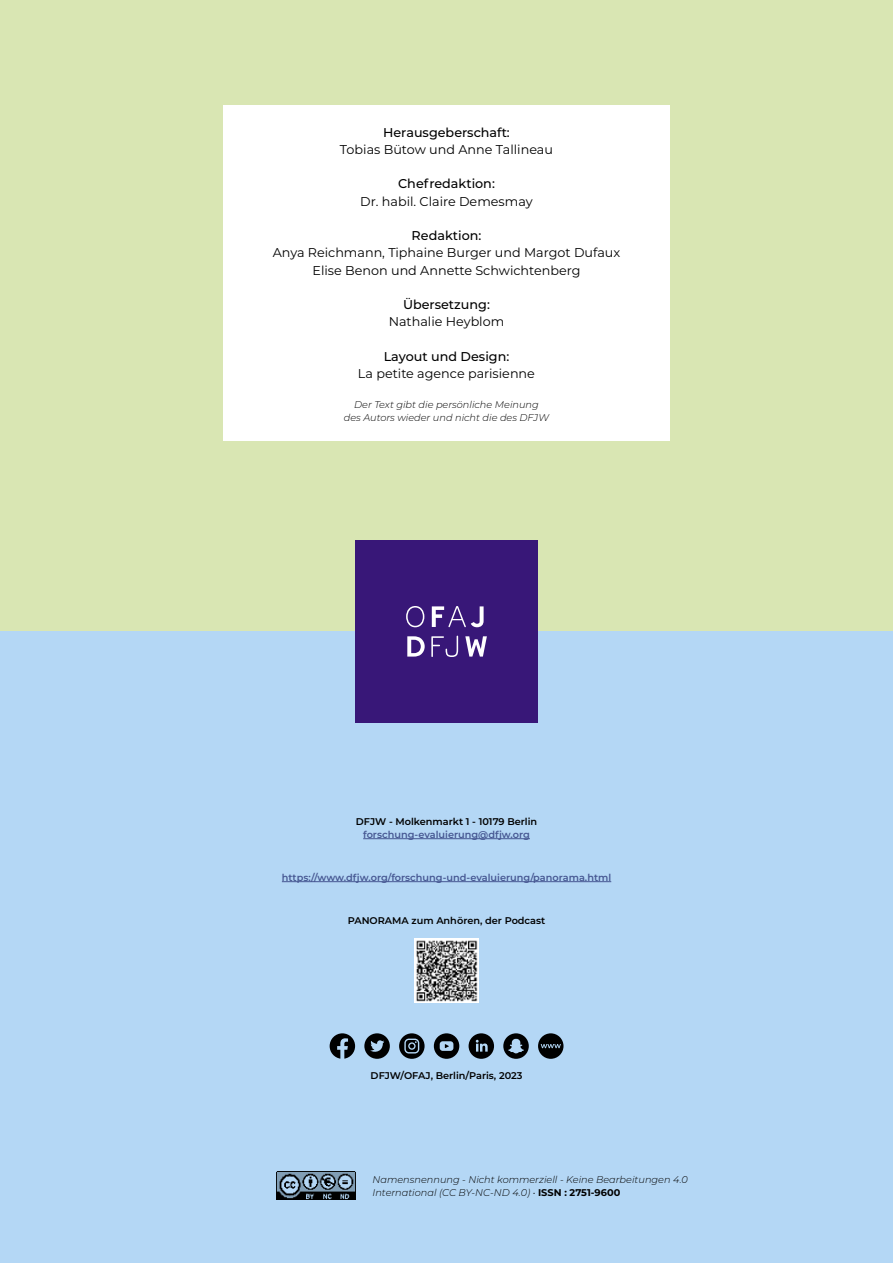
<style>
.page{position:relative;width:893px;height:1263px;background:#fff}
.page>*{position:absolute;margin:0;border:0;box-sizing:border-box;transform-origin:0 0}
.t1{font:12.75px/17.2px "Montserrat";color:#000;text-align:center}
.t2{font:500 12.75px "Montserrat";color:#000}
.t3{font:italic 300 9.75px/12.8px "Montserrat";color:#000;text-align:center}
.t4{font:600 9.75px "Montserrat";color:#465792}
.t5{font:600 9.75px "Montserrat";color:#000}
.s1{font-weight:700;font-style:normal}
</style>
<div class="page">
<div style="left:0;top:0;width:893px;height:631px;background:#d9e6b3"></div>
<div style="left:223px;top:105px;width:447px;height:335px;background:#fff"></div>
<div style="left:0;top:631px;width:893px;height:632px;background:#b4d7f5"></div>
<div style="left:355px;top:540px;width:183px;height:183px;background:#381778"></div>
<svg style="left:407px;top:636px;width:18px;height:21px"></svg>
<svg style="left:431px;top:636px;width:27px;height:21px"></svg>
<svg style="left:465px;top:636px;width:22px;height:21px"></svg>
<svg style="left:406px;top:606px;width:18px;height:21px"></svg>
<svg style="left:432px;top:606px;width:52px;height:21px"></svg>
<svg style="left:469px;top:1033px;width:25px;height:26px"></svg>
<svg style="left:503px;top:1033px;width:26px;height:26px"></svg>
<svg style="left:399px;top:1033px;width:26px;height:26px"></svg>
<svg style="left:434px;top:1033px;width:25px;height:26px"></svg>
<svg style="left:364px;top:1033px;width:26px;height:26px"></svg>
<svg style="left:330px;top:1033px;width:25px;height:26px"></svg>
<img style="left:415px;top:939px;width:63px;height:64px">
<hr style="left:363px;top:838px;width:167px;height:1px;background:#465792">
<hr style="left:282px;top:881px;width:329px;height:1px;background:#465792">
<img style="left:277px;top:1172px;width:78px;height:27px">
<svg style="left:538px;top:1033px;width:25px;height:26px"></svg>
<p class="t2" style="left:383px;top:123px;width:128px">Herausgeberschaft:</p>
<p class="t1" style="left:340px;top:140px;width:214px">Tobias Bütow und Anne Tallineau</p>
<p class="t2" style="left:398px;top:175px;width:98px">Chefredaktion:</p>
<p class="t1" style="left:360px;top:192px;width:174px">Dr. habil. Claire Demesmay</p>
<p class="t2" style="left:412px;top:227px;width:71px">Redaktion:</p>
<p class="t1" style="left:273px;top:244px;width:349px">Anya Reichmann, Tiphaine Burger und Margot Dufaux<br>Elise Benon und Annette Schwichtenberg</p>
<p class="t2" style="left:403px;top:296px;width:88px">Übersetzung:</p>
<p class="t1" style="left:389px;top:313px;width:117px">Nathalie Heyblom</p>
<p class="t2" style="left:384px;top:347px;width:127px">Layout und Design:</p>
<p class="t1" style="left:358px;top:365px;width:179px">La petite agence parisienne</p>
<p class="t3" style="left:344px;top:398px;width:207px">Der Text gibt die persönliche Meinung<br>des Autors wieder und nicht die des DFJW</p>
<p class="t5" style="left:356px;top:815px;width:183px">DFJW - Molkenmarkt 1 - 10179 Berlin</p>
<p class="t4" style="left:363px;top:827px;width:168px">forschung-evaluierung@dfjw.org</p>
<p class="t4" style="left:282px;top:870px;width:331px">https://www.dfjw.org/forschung-und-evaluierung/panorama.html</p>
<p class="t5" style="left:348px;top:913px;width:199px">PANORAMA zum Anhören, der Podcast</p>
<p class="t5" style="left:371px;top:1068px;width:153px">DFJW/OFAJ, Berlin/Paris, 2023</p>
<p class="t3" style="left:373px;top:1173px;width:317px;text-align:left">Namensnennung - Nicht kommerziell - Keine Bearbeitungen 4.0<br>International (CC BY-NC-ND 4.0) • <span class="s1">ISSN : 2751-9600</span></p>
</div>
